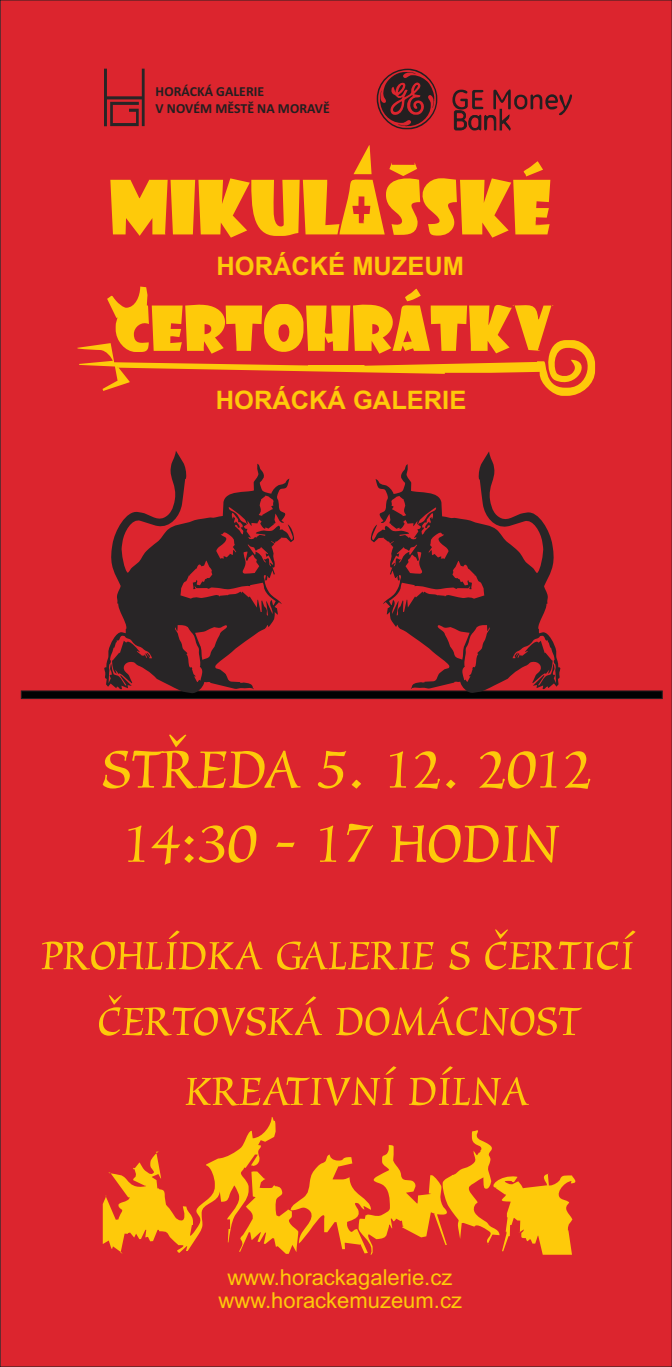
<style>
.page{position:relative;width:672px;height:1367px;background:#fff}
.page>*{position:absolute;margin:0;border:0;box-sizing:border-box;transform-origin:0 0}
.t1{font:80px "Marigold";color:#feca0a}
.t2{font:60px/65.8px "Marigold";color:#feca0a;text-align:center}
.t3{font:700 25.48px "Arial";color:#feca0a}
.t4{font:22px/22.6px "Arial";color:#feca0a;text-align:center}
.t5{font:700 13.84px/16.9px "Calibri";color:#231f20}
</style>
<div class="page">
<div style="left:0;top:0;width:672px;height:1366px;background:#dc252e"></div>
<svg style="left:21px;top:691px;width:641px;height:7px;background:#020303"></svg>
<svg style="left:370px;top:451px;width:192px;height:242px;background:#88242a"></svg>
<svg style="left:103px;top:451px;width:192px;height:243px;background:#862429"></svg>
<svg style="left:103px;top:1117px;width:477px;height:137px;background:#e75b22"></svg>
<svg style="left:110px;top:145px;width:440px;height:93px;background:#ea6a1e"></svg>
<svg style="left:77px;top:286px;width:519px;height:110px;background:#e75d21"></svg>
<svg style="left:104px;top:69px;width:41px;height:57px;background:#a4252b"></svg>
<svg style="left:377px;top:69px;width:195px;height:63px;background:#ac232a"></svg>
<p class="t5" style="left:156px;top:84px;width:176px">HORÁCKÁ GALERIE<br>V NOVÉM MÌSTÌ NA MORAVÌ</p>
<p class="t3" style="left:216px;top:256px;width:249px">HORÁCKÉ MUZEUM</p>
<p class="t3" style="left:216px;top:391px;width:252px">HORÁCKÁ GALERIE</p>
<h1 class="t1" style="left:102px;top:734px;width:493px">STØEDA 5. 12. 2012</h1>
<h1 class="t1" style="left:122px;top:808px;width:440px">14:30 - 17 HODIN</h1>
<p class="t2" style="left:41px;top:925px;width:594px">PROHLÍDKA GALERIE S ÈERTICÍ<br>ÈERTOVSKÁ DOMÁCNOST</p>
<p class="t2" style="left:185px;top:1061px;width:346px">KREATIVNÍ DÍLNA</p>
<p class="t4" style="left:219px;top:1267px;width:245px">www.horackagalerie.cz www.horackemuzeum.cz</p>
</div>
